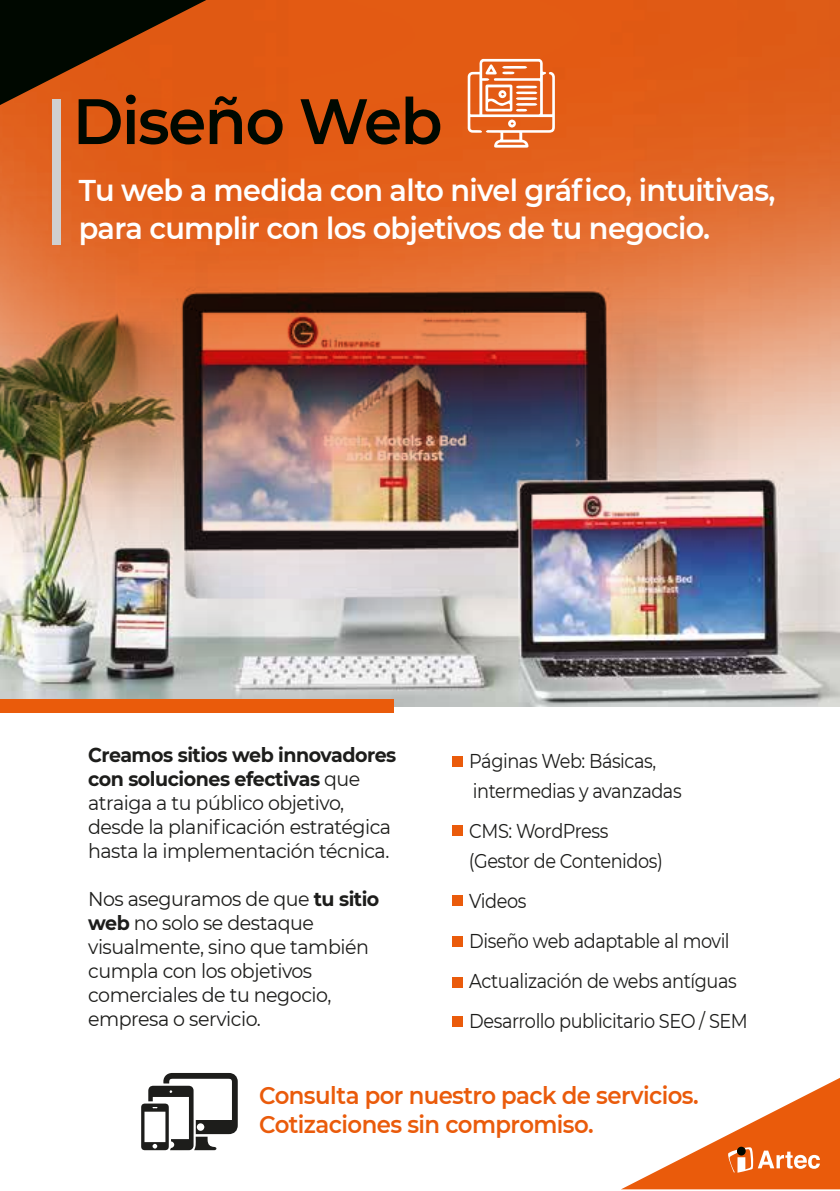
<style>
.page{position:relative;width:840px;height:1191px;background:#fff}
.page>*{position:absolute;margin:0;border:0;box-sizing:border-box;transform-origin:0 0}
.t1{font:600 64px "Montserrat";letter-spacing:-.025em;color:#000800;scale:.96 1}
.t2{font:600 30px/38px "Montserrat";letter-spacing:-.025em;color:#fff;scale:.96 1}
.t3{font:600 24px/28.8px "Montserrat";letter-spacing:-.025em;color:#ea5b0b;scale:.95 1}
.t4{font:20px/24px "Montserrat";letter-spacing:-.025em;color:#1d1d1b;scale:.95 1}
.t5{font:20px/30px "Montserrat";letter-spacing:-.025em;color:#1d1d1b;scale:.89 1}
.s1{font-weight:700}
</style>
<div class="page">
<img style="left:0;top:679px;width:840px;height:27px">
<img style="left:0;top:0;width:840px;height:679px">
<div style="left:452px;top:756px;width:11px;height:11px;background:#ea5b0b"></div>
<div style="left:452px;top:825px;width:11px;height:11px;background:#ea5b0b"></div>
<div style="left:452px;top:895px;width:11px;height:11px;background:#ea5b0b"></div>
<div style="left:452px;top:936px;width:11px;height:10px;background:#ea5b0b"></div>
<div style="left:452px;top:976px;width:11px;height:11px;background:#ea5b0b"></div>
<div style="left:452px;top:1016px;width:11px;height:11px;background:#ea5b0b"></div>
<svg style="left:0;top:0;width:206px;height:105px;background:#6f3009"></svg>
<svg style="left:622px;top:1078px;width:218px;height:111px"></svg>
<svg style="left:141px;top:1073px;width:97px;height:77px"></svg>
<div style="left:52px;top:99px;width:9px;height:145px;background:#d0d0d0"></div>
<svg style="left:467px;top:59px;width:88px;height:89px"></svg>
<div style="left:0;top:699px;width:393px;height:14px;background:#ea5b0b"></div>
<h1 class="t1" style="left:73px;top:76px;width:386px">Diseño Web</h1>
<h2 class="t2" style="left:79px;top:170px;width:727px">Tu web a medida con alto nivel gráfico, intuitivas, para cumplir con los objetivos de tu negocio.</h2>
<p class="t4" style="left:88px;top:742px;width:326px"><span class="s1">Creamos sitios web innovadores con soluciones efectivas</span> que atraiga a tu público objetivo, desde la planificación estratégica hasta la implementación técnica.</p>
<p class="t4" style="left:88px;top:886px;width:308px">Nos aseguramos de que <span class="s1">tu sitio web</span> no solo se destaque visualmente, sino que también cumpla con los objetivos comerciales de tu negocio, empresa o servicio.</p>
<p class="t5" style="left:473px;top:745px;width:236px;text-indent:-17px">• Páginas Web: Básicas, intermedias y avanzadas</p>
<p class="t5" style="left:468px;top:815px;width:220px;text-indent:-13px">• CMS: WordPress (Gestor de Contenidos)</p>
<p class="t5" style="left:456px;top:885px;width:80px">• Videos</p>
<p class="t5" style="left:456px;top:925px;width:309px">• Diseño web adaptable al movil</p>
<p class="t5" style="left:456px;top:965px;width:317px">• Actualización de webs antíguas</p>
<p class="t5" style="left:456px;top:1005px;width:329px">• Desarrollo publicitario SEO / SEM</p>
<p class="t3" style="left:259px;top:1080px;width:464px">Consulta por nuestro pack de servicios.<br>Cotizaciones sin compromiso.</p>
</div>
